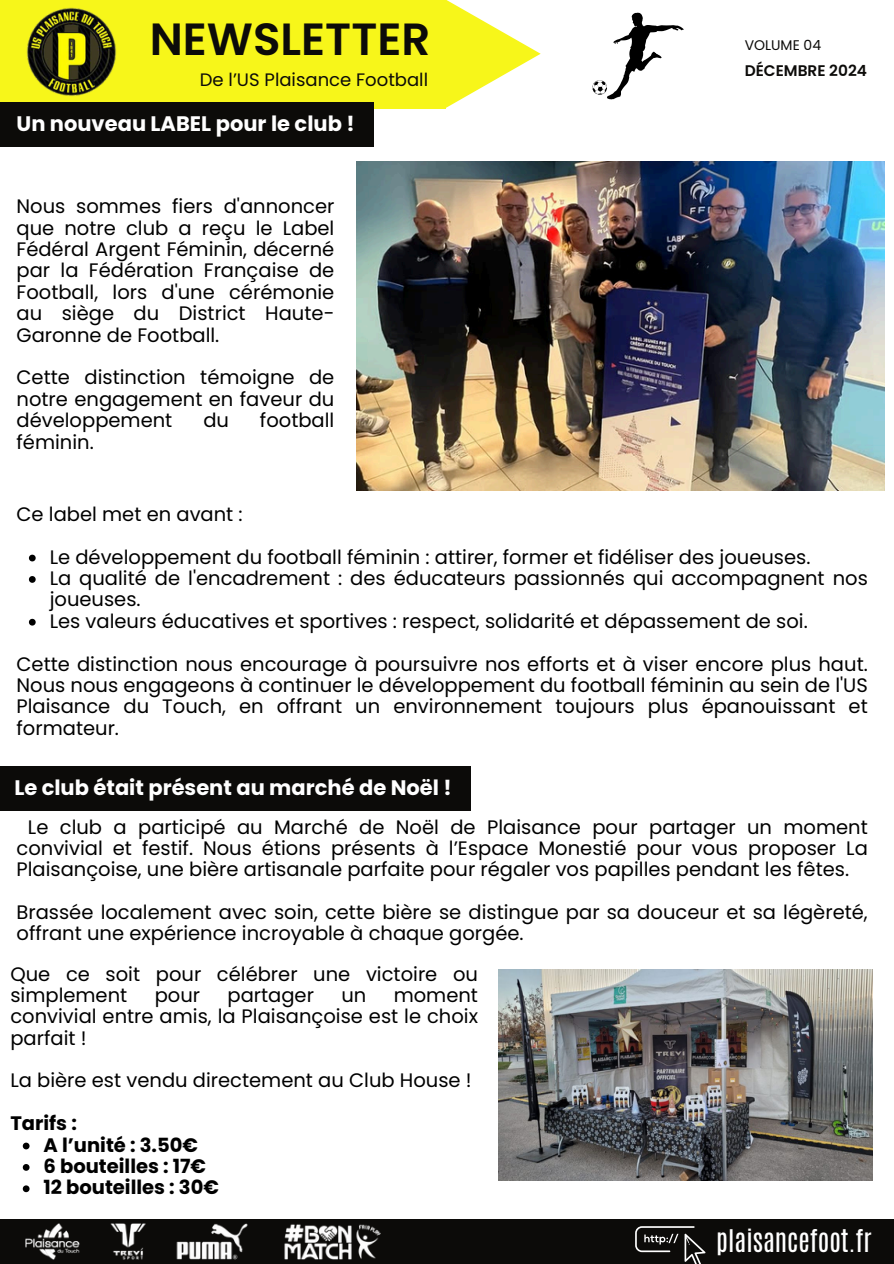
<style>
.page{position:relative;width:894px;height:1264px;background:#fff}
.page>*{position:absolute;margin:0;border:0;box-sizing:border-box;transform-origin:0 0}
.t1{font:600 45px "Poppins";color:#0c0b09}
.t2{font:26.1px "Antonio";color:#fff}
.t3{font:700 21px "Poppins";color:#fff}
.t4{font:19.5px/21.3px "Poppins";color:#000;text-align:justify}
.t5{font:700 19.5px "Poppins";color:#000}
.t6{font:18px "Poppins";color:#0c0b09}
.t7{font:600 15.3px "Poppins";color:#0c0b09}
.t8{font:13.95px "Poppins";color:#0c0b09}
</style>
<div class="page">
<img style="left:357px;top:162px;width:527px;height:328px">
<div style="left:0;top:0;width:446px;height:109px;background:#f7f61a"></div>
<img style="left:26px;top:7px;width:90px;height:89px">
<svg style="left:446px;top:0;width:94px;height:108px"></svg>
<svg style="left:592px;top:13px;width:91px;height:86px"></svg>
<div style="left:0;top:1219px;width:893px;height:44px;background:#0c0b09"></div>
<img style="left:25px;top:1223px;width:355px;height:36px">
<svg style="left:635px;top:1226px;width:70px;height:37px"></svg>
<div style="left:0;top:102px;width:373px;height:44px;background:#0c0b09"></div>
<svg style="left:29px;top:554px;width:7px;height:7px"></svg>
<svg style="left:29px;top:576px;width:7px;height:7px"></svg>
<svg style="left:29px;top:619px;width:7px;height:6px"></svg>
<img style="left:498px;top:969px;width:374px;height:211px">
<div style="left:0;top:765px;width:470px;height:45px;background:#0c0b09"></div>
<svg style="left:23px;top:1142px;width:7px;height:7px"></svg>
<svg style="left:23px;top:1164px;width:7px;height:6px"></svg>
<svg style="left:23px;top:1185px;width:7px;height:7px"></svg>
<p class="t1" style="left:150px;top:8px;width:282px">NEWSLETTER</p>
<h1 class="t6" style="left:200px;top:68px;width:230px">De l’US Plaisance Football</h1>
<h4 class="t3" style="left:17px;top:109px;width:339px">Un nouveau LABEL pour le club !</h4>
<p class="t4" style="left:17px;top:196px;width:319px">Nous sommes fiers d'annoncer que notre club a reçu le Label Fédéral Argent Féminin, décerné par la Fédération Française de Football, lors d'une cérémonie au siège du District Haute-Garonne de Football.</p>
<p class="t4" style="left:17px;top:367px;width:319px">Cette distinction témoigne de notre engagement en faveur du développement</p>
<p class="t4" style="left:203px;top:409px;width:27px">du</p>
<p class="t4" style="left:260px;top:409px;width:76px">football</p>
<p class="t4" style="left:17px;top:431px;width:79px">féminin.</p>
<h5 class="t8" style="left:744px;top:35px;width:78px">VOLUME 04</h5>
<p class="t7" style="left:744px;top:60px;width:124px">DÉCEMBRE 2024</p>
<h6 class="t4" style="left:17px;top:503px;width:228px">Ce label met en avant :</h6>
<h3 class="t4" style="left:50px;top:546px;width:762px">Le développement du football féminin : attirer, former et fidéliser des joueuses.</h3>
<h4 class="t4" style="left:50px;top:567px;width:819px">La qualité de l'encadrement : des éducateurs passionnés qui accompagnent nos joueuses.</h4>
<h4 class="t4" style="left:50px;top:610px;width:759px">Les valeurs éducatives et sportives : respect, solidarité et dépassement de soi.</h4>
<p class="t4" style="left:17px;top:653px;width:852px">Cette distinction nous encourage à poursuivre nos efforts et à viser encore plus haut.<br>Nous nous engageons à continuer le développement du football féminin au sein de l'US Plaisance du Touch, en offrant un environnement toujours plus épanouissant et formateur.</p>
<p class="t3" style="left:14px;top:772px;width:439px">Le club était présent au marché de Noël !</p>
<h4 class="t4" style="left:17px;top:816px;width:852px;text-indent:11px">Le club a participé au Marché de Noël de Plaisance pour partager un moment convivial et festif. Nous étions présents à l’Espace Monestié pour vous proposer La Plaisançoise, une bière artisanale parfaite pour régaler vos papilles pendant les fêtes.</h4>
<h3 class="t4" style="left:17px;top:901px;width:852px">Brassée localement avec soin, cette bière se distingue par sa douceur et sa légèreté, offrant une expérience incroyable à chaque gorgée.</h3>
<h4 class="t4" style="left:10px;top:963px;width:469px">Que ce soit pour célébrer une victoire ou simplement</h4>
<h4 class="t4" style="left:10px;top:984px;width:469px;text-indent:383px">moment convivial entre amis, la Plaisançoise est le choix parfait !</h4>
<h4 class="t4" style="left:10px;top:1069px;width:462px">La bière est vendu directement au Club House !</h4>
<h4 class="t5" style="left:10px;top:1109px;width:68px">Tarifs :</h4>
<h4 class="t5" style="left:44px;top:1131px;width:156px">A l’unité : 3.50€</h4>
<h3 class="t5" style="left:44px;top:1152px;width:164px">6 bouteilles : 17€</h3>
<p class="t5" style="left:44px;top:1173px;width:177px">12 bouteilles : 30€</p>
<h4 class="t4" style="left:155px;top:984px;width:47px">pour</h4>
<h4 class="t4" style="left:227px;top:984px;width:88px">partager</h4>
<h4 class="t4" style="left:341px;top:984px;width:26px">un</h4>
<p class="t2" style="left:716px;top:1221px;width:157px">plaisancefoot.fr</p>
</div>
